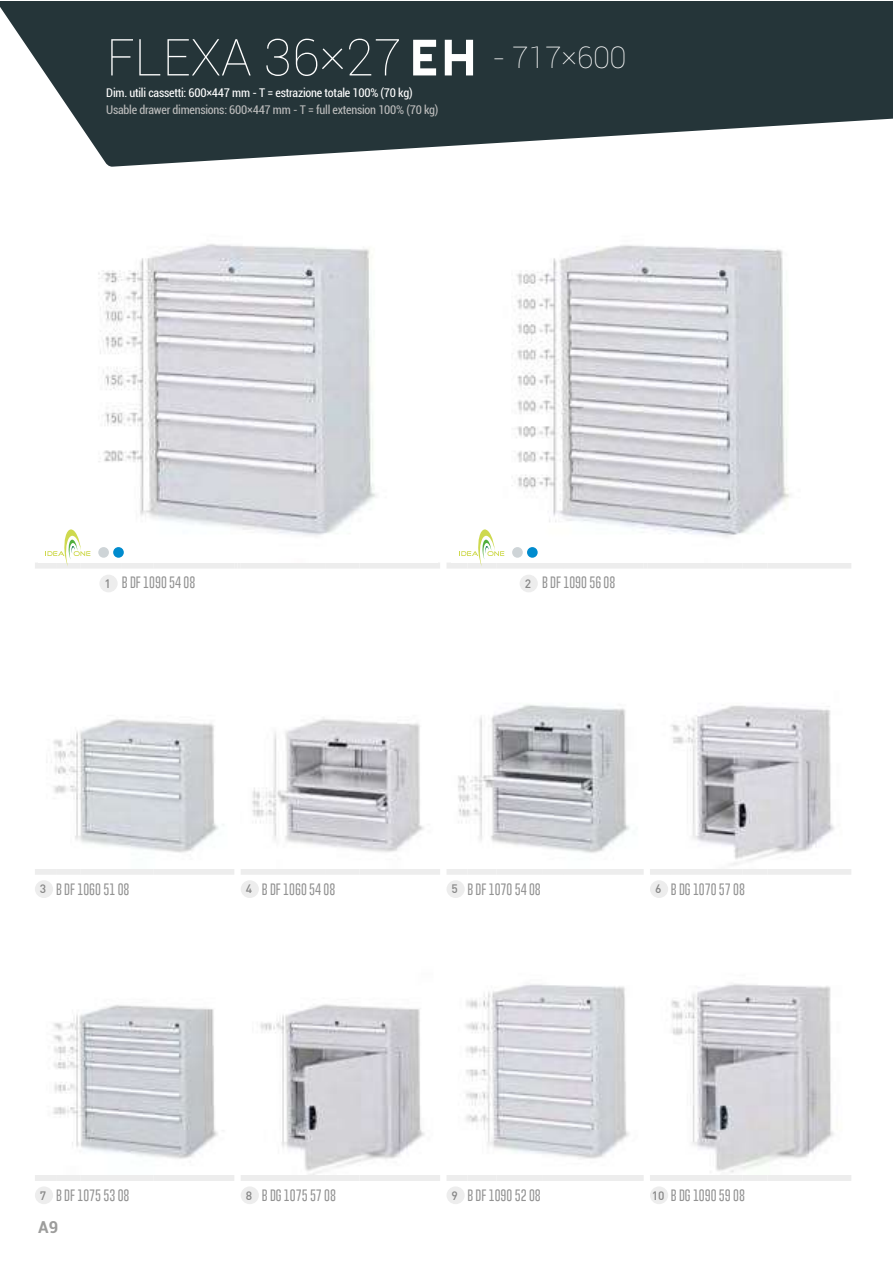
<style>
.page{position:relative;width:893px;height:1263px;background:#fff}
.page>*{position:absolute;margin:0;border:0;box-sizing:border-box;transform-origin:0 0}
.t1{font:100 51px "Roboto";color:#fff}
.t2{font:700 16.5px "Roboto";color:#9d9d9c}
.t3{font:100 12px "Gobold";color:#929292}
.t4{font:condensed 12px "Roboto";letter-spacing:-.02em;color:#bcbcbc}
.t5{font:condensed 12px "Roboto";letter-spacing:-.02em;color:#fff}
.s1{font-family:"Porter Bold DEMO";font-weight:400}
.s2{font-family:"DIN";font-weight:500;color:#878787}
</style>
<div class="page">
<div style="left:35px;top:563px;width:21px;height:6px;background:#ededed"></div>
<div style="left:56px;top:563px;width:24px;height:6px;background:#ededed"></div>
<div style="left:122px;top:563px;width:32px;height:6px;background:#ededed"></div>
<div style="left:154px;top:563px;width:80px;height:6px;background:#ededed"></div>
<svg style="left:234px;top:563px;width:7px;height:6px"></svg>
<div style="left:241px;top:563px;width:21px;height:6px;background:#ededed"></div>
<div style="left:262px;top:563px;width:63px;height:6px;background:#ededed"></div>
<div style="left:325px;top:563px;width:34px;height:6px;background:#ededed"></div>
<div style="left:359px;top:563px;width:81px;height:6px;background:#ededed"></div>
<div style="left:542px;top:563px;width:22px;height:6px;background:#ededed"></div>
<div style="left:564px;top:563px;width:80px;height:6px;background:#ededed"></div>
<svg style="left:644px;top:563px;width:6px;height:6px"></svg>
<div style="left:650px;top:563px;width:21px;height:6px;background:#ededed"></div>
<div style="left:671px;top:563px;width:71px;height:6px;background:#ededed"></div>
<div style="left:80px;top:563px;width:42px;height:6px;background:#ededed"></div>
<div style="left:496px;top:563px;width:46px;height:6px;background:#ededed"></div>
<div style="left:35px;top:869px;width:21px;height:6px;background:#ededed"></div>
<div style="left:241px;top:869px;width:21px;height:6px;background:#ededed"></div>
<div style="left:446px;top:869px;width:21px;height:6px;background:#ededed"></div>
<div style="left:650px;top:869px;width:21px;height:6px;background:#ededed"></div>
<div style="left:56px;top:869px;width:24px;height:6px;background:#ededed"></div>
<div style="left:80px;top:869px;width:42px;height:6px;background:#ededed"></div>
<div style="left:122px;top:869px;width:32px;height:6px;background:#ededed"></div>
<div style="left:154px;top:869px;width:80px;height:6px;background:#ededed"></div>
<div style="left:262px;top:869px;width:63px;height:6px;background:#ededed"></div>
<div style="left:325px;top:869px;width:34px;height:6px;background:#ededed"></div>
<div style="left:359px;top:869px;width:81px;height:6px;background:#ededed"></div>
<div style="left:467px;top:869px;width:29px;height:6px;background:#ededed"></div>
<div style="left:496px;top:869px;width:46px;height:6px;background:#ededed"></div>
<div style="left:542px;top:869px;width:22px;height:6px;background:#ededed"></div>
<div style="left:564px;top:869px;width:80px;height:6px;background:#ededed"></div>
<div style="left:671px;top:869px;width:71px;height:6px;background:#ededed"></div>
<div style="left:742px;top:869px;width:25px;height:6px;background:#ededed"></div>
<div style="left:767px;top:869px;width:84px;height:6px;background:#ededed"></div>
<div style="left:35px;top:1175px;width:21px;height:6px;background:#ededed"></div>
<div style="left:56px;top:1175px;width:24px;height:6px;background:#ededed"></div>
<div style="left:80px;top:1175px;width:42px;height:6px;background:#ededed"></div>
<div style="left:122px;top:1175px;width:32px;height:6px;background:#ededed"></div>
<div style="left:154px;top:1175px;width:80px;height:6px;background:#ededed"></div>
<div style="left:241px;top:1175px;width:21px;height:6px;background:#ededed"></div>
<div style="left:262px;top:1175px;width:63px;height:6px;background:#ededed"></div>
<div style="left:325px;top:1175px;width:34px;height:6px;background:#ededed"></div>
<div style="left:359px;top:1175px;width:81px;height:6px;background:#ededed"></div>
<div style="left:446px;top:1175px;width:21px;height:6px;background:#ededed"></div>
<div style="left:467px;top:1175px;width:29px;height:6px;background:#ededed"></div>
<div style="left:496px;top:1175px;width:46px;height:6px;background:#ededed"></div>
<div style="left:542px;top:1175px;width:22px;height:6px;background:#ededed"></div>
<div style="left:564px;top:1175px;width:80px;height:6px;background:#ededed"></div>
<div style="left:650px;top:1175px;width:21px;height:6px;background:#ededed"></div>
<div style="left:671px;top:1175px;width:71px;height:6px;background:#ededed"></div>
<div style="left:742px;top:1175px;width:25px;height:6px;background:#ededed"></div>
<div style="left:767px;top:1175px;width:84px;height:6px;background:#ededed"></div>
<div style="left:446px;top:563px;width:21px;height:6px;background:#ededed"></div>
<div style="left:467px;top:563px;width:29px;height:6px;background:#ededed"></div>
<div style="left:742px;top:563px;width:25px;height:6px;background:#ededed"></div>
<div style="left:767px;top:563px;width:84px;height:6px;background:#ededed"></div>
<img style="left:90px;top:244px;width:287px;height:313px">
<img style="left:504px;top:245px;width:286px;height:312px">
<div style="left:99px;top:575px;width:19px;height:17px;background:#ededed;border-radius:50%"></div>
<div style="left:520px;top:575px;width:18px;height:17px;background:#ededed;border-radius:50%"></div>
<img style="left:46px;top:719px;width:178px;height:134px">
<img style="left:252px;top:717px;width:172px;height:135px">
<img style="left:458px;top:704px;width:172px;height:149px">
<img style="left:671px;top:705px;width:163px;height:160px">
<div style="left:35px;top:880px;width:18px;height:18px;background:#ededed;border-radius:50%"></div>
<div style="left:241px;top:880px;width:18px;height:18px;background:#ededed;border-radius:50%"></div>
<div style="left:446px;top:880px;width:19px;height:18px;background:#ededed;border-radius:50%"></div>
<div style="left:650px;top:880px;width:18px;height:18px;background:#ededed;border-radius:50%"></div>
<img style="left:53px;top:1005px;width:165px;height:154px">
<img style="left:260px;top:1004px;width:165px;height:171px">
<img style="left:466px;top:984px;width:163px;height:175px">
<img style="left:671px;top:984px;width:163px;height:189px">
<div style="left:35px;top:1186px;width:18px;height:18px;background:#ededed;border-radius:50%"></div>
<div style="left:241px;top:1186px;width:18px;height:18px;background:#ededed;border-radius:50%"></div>
<div style="left:446px;top:1186px;width:19px;height:18px;background:#ededed;border-radius:50%"></div>
<div style="left:650px;top:1186px;width:18px;height:18px;background:#ededed;border-radius:50%"></div>
<div style="left:113px;top:547px;width:11px;height:11px;background:#008bce;border-radius:50%"></div>
<div style="left:527px;top:547px;width:11px;height:11px;background:#008bce;border-radius:50%"></div>
<div style="left:98px;top:547px;width:11px;height:11px;background:#ced4d7;border-radius:50%"></div>
<div style="left:512px;top:547px;width:11px;height:11px;background:#ced4d7;border-radius:50%"></div>
<svg style="left:45px;top:529px;width:45px;height:37px"></svg>
<svg style="left:459px;top:529px;width:45px;height:37px"></svg>
<svg style="left:0;top:1px;width:892px;height:166px;fill:#253539"></svg>
<h1 class="t1" style="left:106px;top:28px;width:521px">FLEXA 36×27<span class="s1">EH</span> <sup>-</sup> <sup>717×600</sup></h1>
<p class="t5" style="left:106px;top:86px;width:308px">Dim. utili cassetti: 600×447 mm - T = estrazione totale 100% (70 kg)</p>
<p class="t4" style="left:106px;top:103px;width:334px">Usable drawer dimensions: 600×447 mm - T = full extension 100% (70 kg)</p>
<p class="t3" style="left:104px;top:575px;width:92px"><span class="s2">1</span> B DF 1090 54 08</p>
<p class="t3" style="left:525px;top:575px;width:92px"><span class="s2">2</span> B DF 1090 56 08</p>
<p class="t3" style="left:40px;top:881px;width:91px"><span class="s2">3</span> B DF 1060 51 08</p>
<p class="t3" style="left:246px;top:881px;width:91px"><span class="s2">4</span> B DF 1060 54 08</p>
<p class="t3" style="left:452px;top:881px;width:91px"><span class="s2">5</span> B DF 1070 54 08</p>
<p class="t3" style="left:655px;top:881px;width:91px"><span class="s2">6</span> B DG 1070 57 08</p>
<p class="t3" style="left:40px;top:1187px;width:91px"><span class="s2">7</span> B DF 1075 53 08</p>
<p class="t3" style="left:246px;top:1187px;width:92px"><span class="s2">8</span> B DG 1075 57 08</p>
<p class="t3" style="left:452px;top:1187px;width:91px"><span class="s2">9</span> B DF 1090 52 08</p>
<p class="t3" style="left:652px;top:1187px;width:95px"><span class="s2">10</span> B DG 1090 59 08</p>
<h2 class="t2" style="left:38px;top:1217px;width:21px">A9</h2>
</div>
